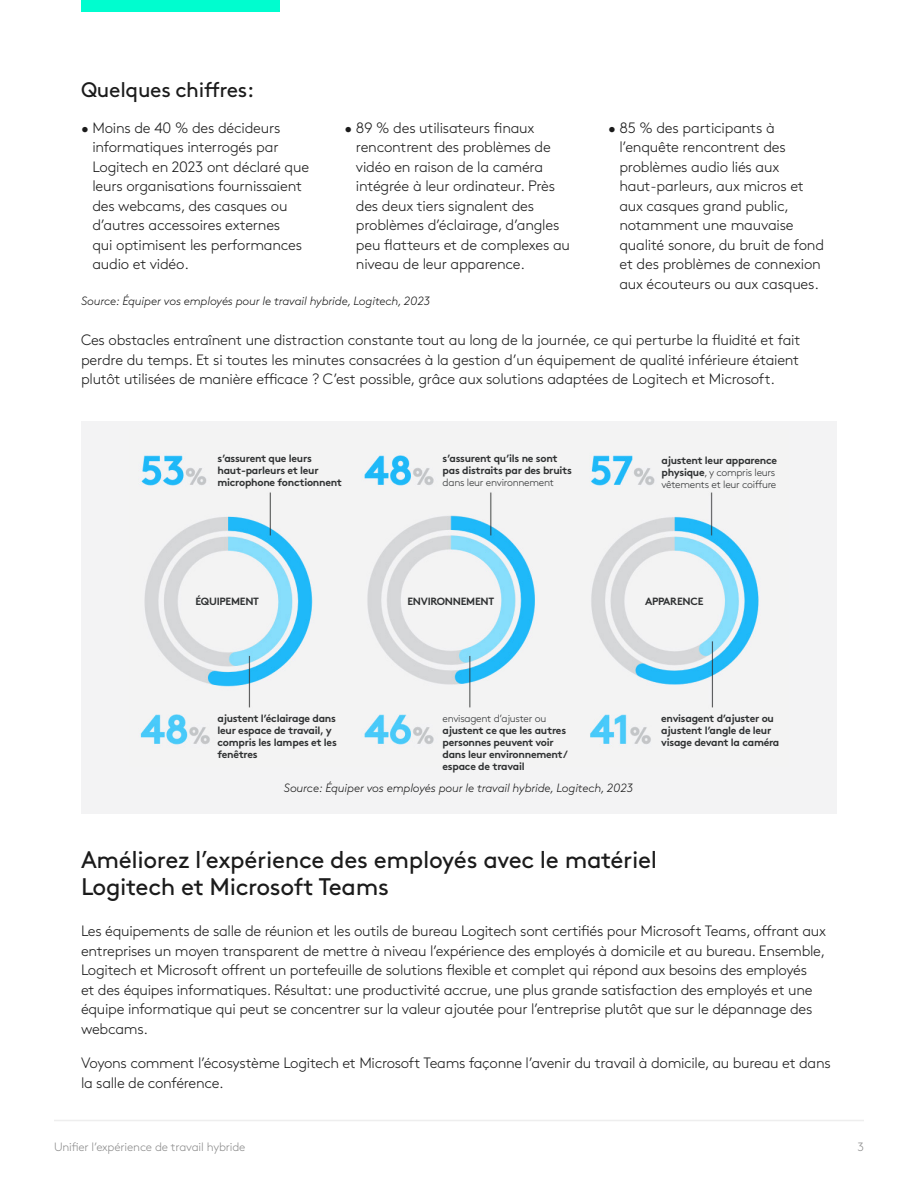
<style>
.page{position:relative;width:918px;height:1188px;background:#fff}
.page>*{position:absolute;margin:0;border:0;box-sizing:border-box;transform-origin:0 0}
.Body_copy_2{font:24px/27px "Brown Pro";letter-spacing:-.015em;color:#1b1b1b}
.Body_copy_2-2{font:21px "Brown Pro";letter-spacing:-.015em;color:#1b1b1b}
.Body_copy_2-3{font:300 15px/19.5px "Brown Pro";letter-spacing:-.02em;color:#1b1b1b}
.Body_copy_2-4{font:italic 300 12px "Brown Pro";letter-spacing:-.015em;color:#1b1b1b}
.t1{font:300 12px "Brown Pro";letter-spacing:-.015em;color:#8d8d8d}
.t2{font:700 10.5px/12px "Brown Pro";letter-spacing:-.025em;color:#2f3132}
.t3{font:300 10.5px/12px "Brown Pro";letter-spacing:-.025em;color:#2f3132}
.s1{font-weight:300}
.s2{font-weight:700}
</style>
<div class="page">
<hr style="left:54px;top:1120px;width:810px;height:1px;background:#eee">
<div style="left:81px;top:0;width:199px;height:12px;background:#00fdcf"></div>
<div style="left:81px;top:422px;width:756px;height:392px;background:#f3f3f4"></div>
<img style="left:140px;top:455px;width:619px;height:290px">
<p class="Body_copy_2-2" style="left:81px;top:73px;width:175px">Quelques chiffres:</p>
<p class="Body_copy_2-3" style="left:92px;top:117px;width:218px;text-indent:-11px">• Moins de 40 % des décideurs informatiques interrogés par<br>Logitech en 2023 ont déclaré que leurs organisations fournissaient des webcams, des casques ou d’autres accessoires externes<br>qui optimisent les performances audio et vidéo.</p>
<p class="Body_copy_2-3" style="left:356px;top:117px;width:216px;text-indent:-11px">• 89 % des utilisateurs finaux rencontrent des problèmes de vidéo en raison de la caméra intégrée à leur ordinateur. Près des deux tiers signalent des problèmes d’éclairage, d’angles peu flatteurs et de complexes au niveau de leur apparence.</p>
<p class="Body_copy_2-3" style="left:619px;top:117px;width:206px;text-indent:-11px">• 85 % des participants à l’enquête rencontrent des problèmes audio liés aux haut-parleurs, aux micros et aux casques grand public, notamment une mauvaise qualité sonore, du bruit de fond et des problèmes de connexion aux écouteurs ou aux casques.</p>
<p class="Body_copy_2-4" style="left:81px;top:291px;width:351px">Source: Équiper vos employés pour le travail hybride, Logitech, 2023</p>
<p class="Body_copy_2-3" style="left:81px;top:329px;width:721px;text-align:justify">Ces obstacles entraînent une distraction constante tout au long de la journée, ce qui perturbe la fluidité et fait perdre du temps. Et si toutes les minutes consacrées à la gestion d’un équipement de qualité inférieure étaient plutôt utilisées de manière efficace ? C’est possible, grâce aux solutions adaptées de Logitech et Microsoft.</p>
<h3 class="t2" style="left:218px;top:452px;width:126px">s’assurent que leurs haut-parleurs et leur microphone fonctionnent</h3>
<h3 class="t2" style="left:443px;top:452px;width:131px">s’assurent qu’ils ne sont pas distraits par des bruits <span class="s1">dans leur environnement</span></h3>
<h3 class="t3" style="left:662px;top:453px;width:117px"><span class="s2">ajustent leur apparence physique</span>, y compris leurs vêtements et leur coiffure</h3>
<h3 class="t2" style="left:196px;top:594px;width:65px">ÉQUIPEMENT</h3>
<h3 class="t2" style="left:407px;top:594px;width:88px">ENVIRONNEMENT</h3>
<h3 class="t2" style="left:645px;top:594px;width:60px">APPARENCE</h3>
<h3 class="t2" style="left:218px;top:711px;width:121px">ajustent l’éclairage dans leur espace de travail, y compris les lampes et les fenêtres</h3>
<h3 class="t2" style="left:442px;top:711px;width:127px"><span class="s1">envisagent d’ajuster ou </span>ajustent ce que les autres personnes peuvent voir dans leur environnement/ espace de travail</h3>
<h3 class="t2" style="left:661px;top:711px;width:120px">envisagent d’ajuster ou ajustent l’angle de leur visage devant la caméra</h3>
<p class="Body_copy_2-4" style="left:284px;top:779px;width:351px">Source: Équiper vos employés pour le travail hybride, Logitech, 2023</p>
<p class="Body_copy_2" style="left:81px;top:844px;width:578px">Améliorez l’expérience des employés avec le matériel<br>Logitech et Microsoft Teams</p>
<p class="Body_copy_2-3" style="left:81px;top:920px;width:747px">Les équipements de salle de réunion et les outils de bureau Logitech sont certifiés pour Microsoft Teams, offrant aux entreprises un moyen transparent de mettre à niveau l’expérience des employés à domicile et au bureau. Ensemble, Logitech et Microsoft offrent un portefeuille de solutions flexible et complet qui répond aux besoins des employés<br>et des équipes informatiques. Résultat: une productivité accrue, une plus grande satisfaction des employés et une équipe informatique qui peut se concentrer sur la valeur ajoutée pour l’entreprise plutôt que sur le dépannage des webcams.</p>
<p class="Body_copy_2-3" style="left:81px;top:1052px;width:751px">Voyons comment l’écosystème Logitech et Microsoft Teams façonne l’avenir du travail à domicile, au bureau et dans la salle de conférence.</p>
<p class="t1" style="left:54px;top:1137px;width:193px">Unifier l’expérience de travail hybride</p>
<p class="t1" style="left:857px;top:1137px;width:8px">3</p>
</div>
